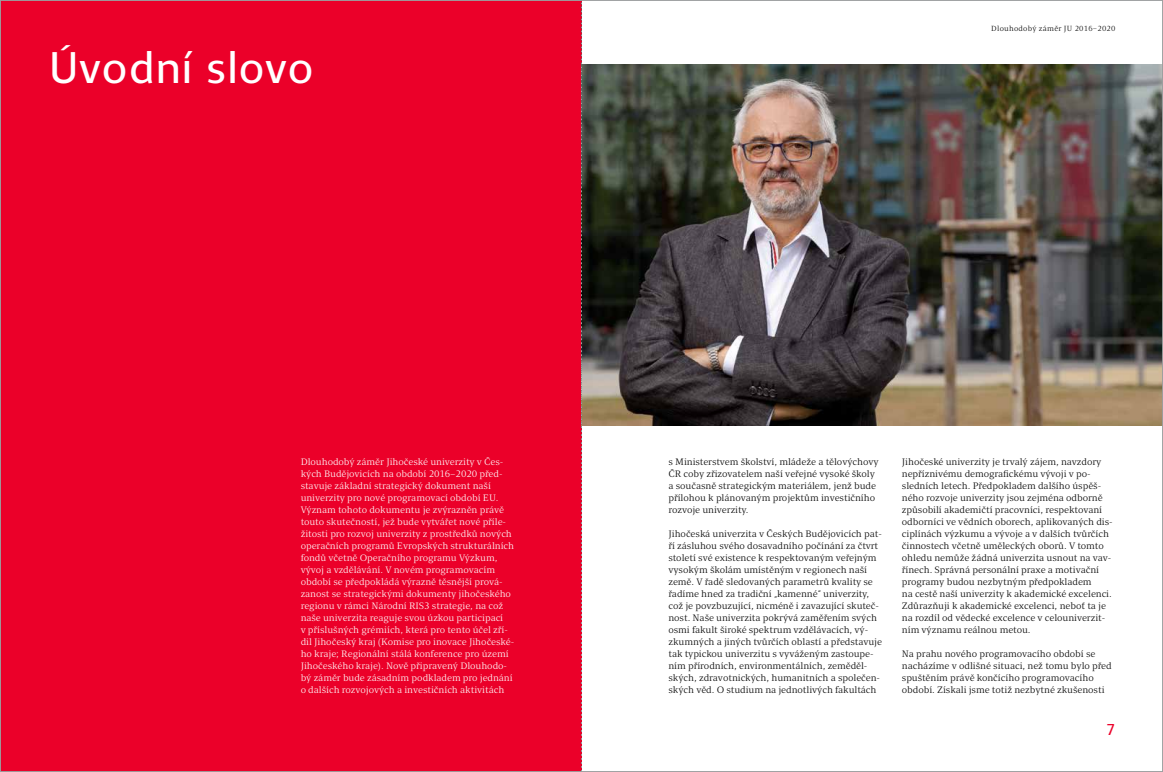
<style>
.page{position:relative;width:1163px;height:772px;background:#fff}
.page>*{position:absolute;margin:0;border:0;box-sizing:border-box;transform-origin:0 0}
.t1{font:45px "Clara Sans";color:#fff}
.t2{font:16px "Clara Sans";color:#eb0029}
.t3{font:9.5px/12px "Clara Serif";letter-spacing:-.01em;color:#000}
.t4{font:9.5px/12px "Clara Serif";letter-spacing:-.01em;color:#fff}
.t5{font:7.5px "Clara Serif";letter-spacing:.03em;color:#000}
</style>
<div class="page">
<div style="left:0;top:0;width:581px;height:771px;background:#eb0029"></div>
<img style="left:582px;top:64px;width:578px;height:361px">
<svg style="left:581px;top:2px;width:1px;height:767px"></svg>
<h1 class="t1" style="left:49px;top:43px;width:267px">Úvodní slovo</h1>
<p class="t4" style="left:300px;top:455px;width:215px">Dlouhodobý záměr Jihočeské univerzity v Čes&shy;kých Budějovicích na období 2016–2020 před&shy;stavuje základní strategický dokument naší univerzity pro nové programovací období EU.<br>Význam tohoto dokumentu je zvýrazněn právě touto skutečností, jež bude vytvářet nové příle&shy;žitosti pro rozvoj univerzity z prostředků nových operačních programů Evropských strukturálních fondů včetně Operačního programu Výzkum, vývoj a vzdělávání. V novém programovacím období se předpokládá výrazně těsnější prová&shy;zanost se strategickými dokumenty jihočeského regionu v rámci Národní RIS3 strategie, na což naše univerzita reaguje svou úzkou participací<br>v příslušných grémiích, která pro tento účel zří&shy;dil Jihočeský kraj (Komise pro inovace Jihočeské&shy;ho kraje; Regionální stálá konference pro území Jihočeského kraje). Nově připravený Dlouhodo&shy;bý záměr bude zásadním podkladem pro jednání o dalších rozvojových a investičních aktivitách</p>
<p class="t5" style="left:991px;top:24px;width:126px">Dlouhodobý záměr JU 2016–2020</p>
<p class="t3" style="left:668px;top:455px;width:212px">s Ministerstvem školství, mládeže a tělovýchovy ČR coby zřizovatelem naší veřejné vysoké školy a současně strategickým materiálem, jenž bude přílohou k plánovaným projektům investičního rozvoje univerzity.</p>
<p class="t3" style="left:668px;top:527px;width:215px">Jihočeská univerzita v Českých Budějovicích pat&shy;ří zásluhou svého dosavadního počínání za čtvrt století své existence k respektovaným veřejným vysokým školám umístěným v regionech naší země. V řadě sledovaných parametrů kvality se řadíme hned za tradiční „kamenné“ univerzity, což je povzbuzující, nicméně i zavazující skuteč&shy;nost. Naše univerzita pokrývá zaměřením svých osmi fakult široké spektrum vzdělávacích, vý&shy;zkumných a jiných tvůrčích oblastí a představuje tak typickou univerzitu s vyváženým zastoupe&shy;ním přírodních, environmentálních, zeměděl&shy;ských, zdravotnických, humanitních a společen&shy;ských věd. O studium na jednotlivých fakultách</p>
<p class="t3" style="left:901px;top:455px;width:212px">Jihočeské univerzity je trvalý zájem, navzdory nepříznivému demografickému vývoji v po&shy;sledních letech. Předpokladem dalšího úspěš&shy;ného rozvoje univerzity jsou zejména odborně způsobilí akademičtí pracovníci, respektovaní odborníci ve vědních oborech, aplikovaných dis&shy;ciplínách výzkumu a vývoje a v dalších tvůrčích činnostech včetně uměleckých oborů. V tomto ohledu nemůže žádná univerzita usnout na vav&shy;řínech. Správná personální praxe a motivační programy budou nezbytným předpokladem<br>na cestě naší univerzity k akademické excelenci.<br>Zdůrazňuji k akademické excelenci, neboť ta je na rozdíl od vědecké excelence v celouniverzit&shy;ním významu reálnou metou.</p>
<p class="t3" style="left:901px;top:647px;width:211px">Na prahu nového programovacího období se nacházíme v odlišné situaci, než tomu bylo před spuštěním právě končícího programovacího období. Získali jsme totiž nezbytné zkušenosti</p>
<h2 class="t2" style="left:1105px;top:720px;width:11px">7</h2>
</div>
